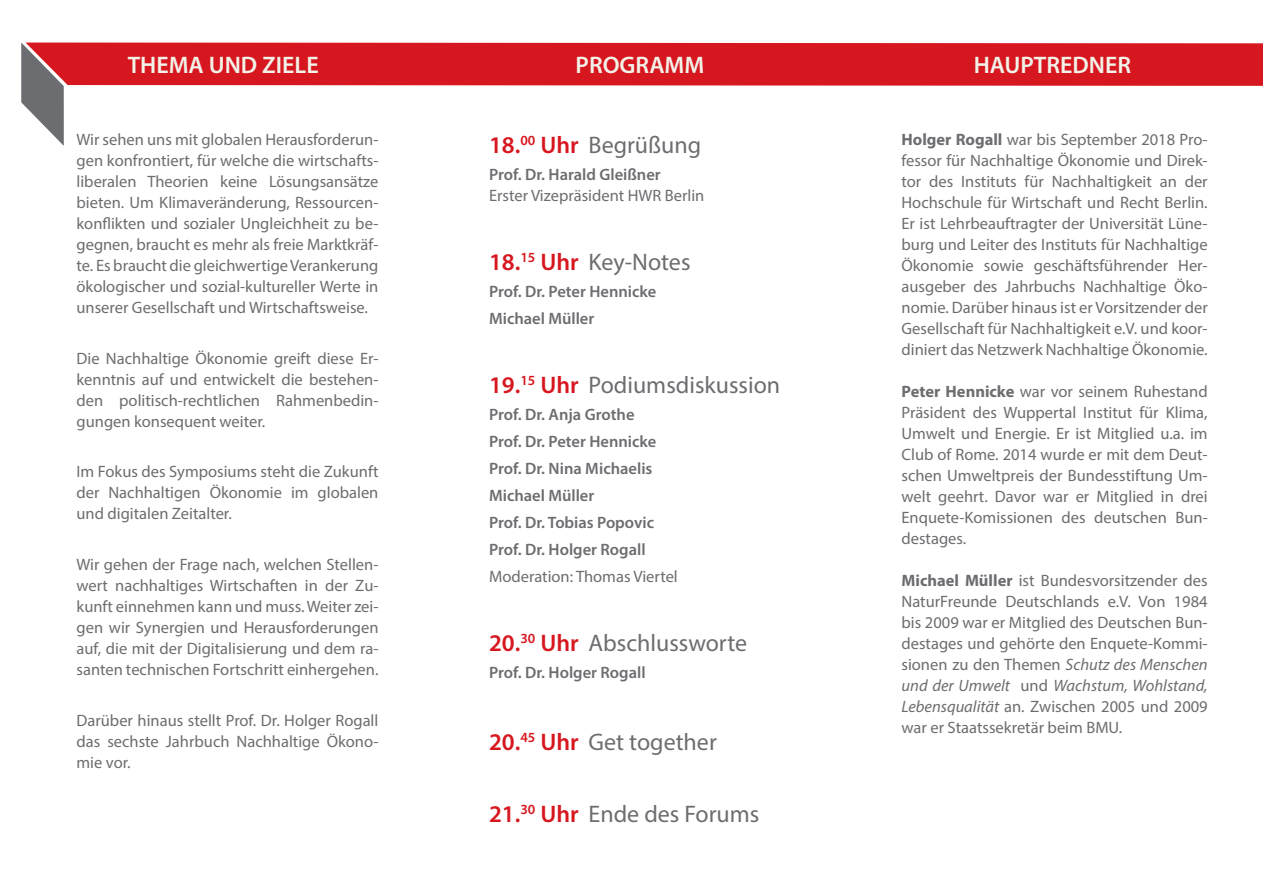
<style>
.page{position:relative;width:1263px;height:893px;background:#fff}
.page>*{position:absolute;margin:0;border:0;box-sizing:border-box;transform-origin:0 0}
.t1{font:24px "Myriad Pro";color:#6c6d70}
.t2{font:600 24px "Myriad Pro";color:#f2f2e9}
.t3{font:16.5px/21px "Myriad Pro";color:#6c6d70;text-align:justify}
.t4{font:600 16.5px/27px "Myriad Pro";color:#6c6d70}
.s1{font-weight:600;color:#d7171f}
.s2{font-weight:700}
.s3{font-style:italic}
</style>
<div class="page">
<div style="left:64px;top:43px;width:1199px;height:43px;background:#d7171f"></div>
<svg style="left:21px;top:43px;width:43px;height:103px"></svg>
<h1 class="t2" style="left:128px;top:49px;width:193px">THEMA UND ZIELE</h1>
<h1 class="t2" style="left:576px;top:49px;width:130px">PROGRAMM</h1>
<h1 class="t2" style="left:974px;top:49px;width:159px">HAUPTREDNER</h1>
<p class="t3" style="left:77px;top:129px;width:303px">Wir sehen uns mit globalen Herausforderun&shy;gen konfrontiert, für welche die wirtschafts&shy;liberalen Theorien keine Lösungsansätze bieten. Um Klimaveränderung, Ressourcen&shy;konflikten und sozialer Ungleichheit zu be&shy;gegnen, braucht es mehr als freie Marktkräf&shy;te. Es braucht die gleichwertige Verankerung ökologischer und sozial-kultureller Werte in unserer Gesellschaft und Wirtschaftsweise.</p>
<p class="t3" style="left:77px;top:348px;width:303px">Die Nachhaltige Ökonomie greift diese Er&shy;kenntnis auf und entwickelt die bestehen&shy;den politisch-rechtlichen Rahmenbedin&shy;gungen konsequent weiter.</p>
<p class="t3" style="left:77px;top:461px;width:303px">Im Fokus des Symposiums steht die Zukunft der Nachhaltigen Ökonomie im globalen und digitalen Zeitalter.</p>
<p class="t3" style="left:77px;top:554px;width:303px">Wir gehen der Frage nach, welchen Stellen&shy;wert nachhaltiges Wirtschaften in der Zu&shy;kunft einnehmen kann und muss. Weiter zei&shy;gen wir Synergien und Herausforderungen auf, die mit der Digitalisierung und dem ra&shy;santen technischen Fortschritt einhergehen.</p>
<p class="t3" style="left:77px;top:709px;width:303px">Darüber hinaus stellt Prof. Dr. Holger Rogall das sechste Jahrbuch Nachhaltige Ökono&shy;mie vor.</p>
<h1 class="t1" style="left:489px;top:130px;width:214px"><span class="s1">18.</span><sup>00</sup> <span class="s1">Uhr</span> Begrüßung</h1>
<p class="t4" style="left:489px;top:160px;width:173px">Prof. Dr. Harald Gleißner</p>
<p class="t3" style="left:489px;top:184px;width:217px">Erster Vizepräsident HWR Berlin</p>
<h1 class="t1" style="left:489px;top:247px;width:203px"><span class="s1">18.</span><sup>15</sup> <span class="s1">Uhr</span> Key-Notes</h1>
<p class="t4" style="left:489px;top:277px;width:169px">Prof. Dr. Peter Hennicke<br>Michael Müller</p>
<h1 class="t1" style="left:489px;top:370px;width:293px"><span class="s1">19.</span><sup>15</sup> <span class="s1">Uhr</span> Podiumsdiskussion</h1>
<p class="t4" style="left:489px;top:400px;width:169px">Prof. Dr. Anja Grothe<br>Prof. Dr. Peter Hennicke<br>Prof. Dr. Nina Michaelis<br>Michael Müller<br>Prof. Dr. Tobias Popovic<br>Prof. Dr. Holger Rogall</p>
<p class="t3" style="left:489px;top:565px;width:190px">Moderation: Thomas Viertel</p>
<h1 class="t1" style="left:489px;top:628px;width:260px"><span class="s1">20.</span><sup>30</sup> <span class="s1">Uhr</span> Abschlussworte</h1>
<p class="t4" style="left:489px;top:658px;width:158px">Prof. Dr. Holger Rogall</p>
<h1 class="t1" style="left:489px;top:727px;width:229px"><span class="s1">20.</span><sup>45</sup> <span class="s1">Uhr</span> Get together</h1>
<h1 class="t1" style="left:489px;top:799px;width:272px"><span class="s1">21.</span><sup>30</sup> <span class="s1">Uhr</span> Ende des Forums</h1>
<p class="t3" style="left:901px;top:128px;width:308px"><span class="s2">Holger Rogall</span> war bis September 2018 Pro&shy;fessor für Nachhaltige Ökonomie und Direk&shy;tor des Instituts für Nachhaltigkeit an der Hochschule für Wirtschaft und Recht Berlin.<br>Er ist Lehrbeauftragter der Universität Lüne&shy;burg und Leiter des Instituts für Nachhaltige Ökonomie sowie geschäftsführender Her&shy;ausgeber des Jahrbuchs Nachhaltige Öko&shy;nomie. Darüber hinaus ist er Vorsitzender der Gesellschaft für Nachhaltigkeit e.V. und koor&shy;diniert das Netzwerk Nachhaltige Ökonomie.</p>
<p class="t3" style="left:901px;top:380px;width:308px"><span class="s2">Peter Hennicke</span> war vor seinem Ruhestand Präsident des Wuppertal Institut für Klima, Umwelt und Energie. Er ist Mitglied u.a. im Club of Rome. 2014 wurde er mit dem Deut&shy;schen Umweltpreis der Bundesstiftung Um&shy;welt geehrt. Davor war er Mitglied in drei Enquete-Komissionen des deutschen Bun&shy;destages.</p>
<p class="t3" style="left:901px;top:569px;width:308px"><span class="s2">Michael Müller</span> ist Bundesvorsitzender des NaturFreunde Deutschlands e.V. Von 1984 bis 2009 war er Mitglied des Deutschen Bun&shy;destages und gehörte den Enquete-Kommi&shy;sionen zu den Themen <span class="s3">Schutz des Menschen und der Umwelt</span> und <span class="s3">Wachstum, Wohlstand, Lebensqualität</span> an. Zwischen 2005 und 2009 war er Staatssekretär beim BMU.</p>
</div>
